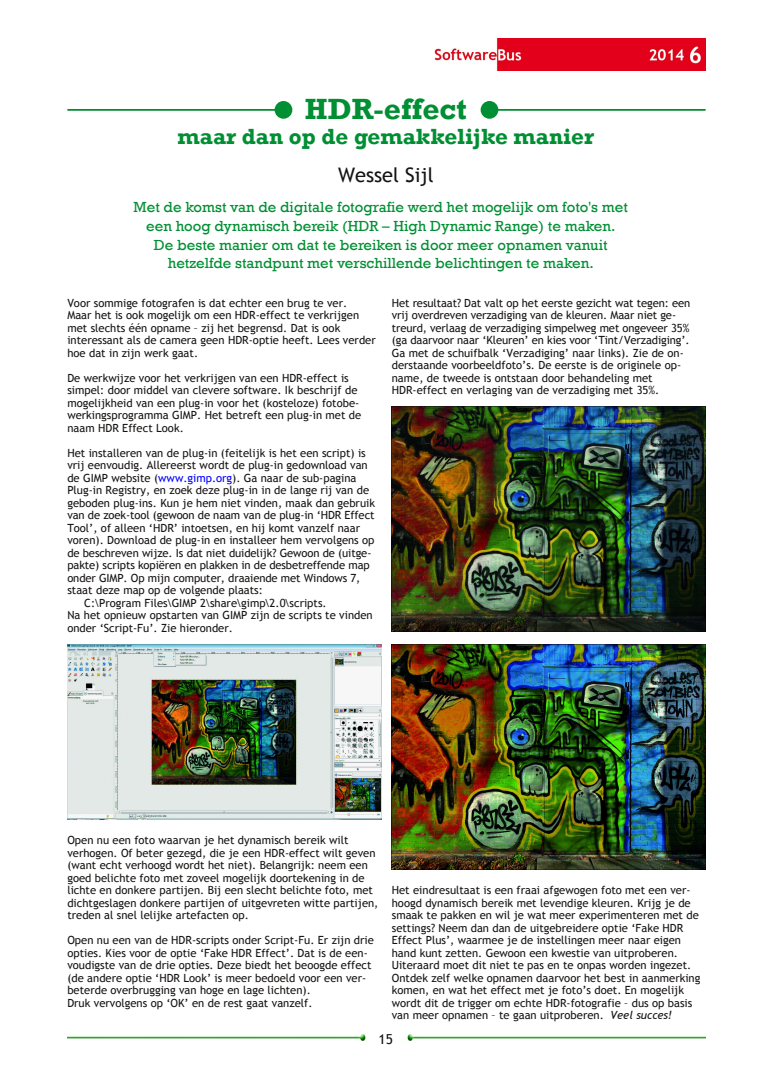
<style>
.page{position:relative;width:773px;height:1081px;background:#fff}
.page>*{position:absolute;margin:0;border:0;box-sizing:border-box;transform-origin:0 0}
.t1{font:700 30px "Rockwell";color:#008f33}
.t2{font:700 22.5px "Rockwell";color:#008f33}
.t3{font:20px "Trebuchet MS";color:#161413}
.t4{font:15px/18.8px "Rockwell";color:#008f33;text-align:center}
.t5{font:13.75px "Trebuchet MS";color:#161413}
.t6{font:11.25px/12.5px "Trebuchet MS";color:#161413}
.s1{color:#00f}
.s2{font-style:italic}
</style>
<div class="page">
<img style="left:434px;top:39px;width:271px;height:32px">
<img style="left:67px;top:1035px;width:299px;height:5px">
<img style="left:407px;top:1035px;width:298px;height:5px">
<hr style="left:489px;top:109px;width:216px;height:2px;background:#008f33">
<div style="left:480px;top:101px;width:18px;height:18px;background:#008f33;border-radius:50%"></div>
<hr style="left:67px;top:109px;width:216px;height:2px;background:#008f33">
<div style="left:274px;top:101px;width:18px;height:18px;background:#008f33;border-radius:50%"></div>
<img style="left:67px;top:644px;width:314px;height:175px">
<img style="left:392px;top:406px;width:313px;height:225px">
<img style="left:392px;top:644px;width:313px;height:225px">
<h1 class="t1" style="left:305px;top:91px;width:163px">HDR-effect</h1>
<h2 class="t2" style="left:178px;top:123px;width:418px">maar dan op de gemakkelijke manier</h2>
<h3 class="t3" style="left:338px;top:163px;width:97px">Wessel Sijl</h3>
<p class="t4" style="left:134px;top:197px;width:496px">Met de komst van de digitale fotografie werd het mogelijk om foto's met een hoog dynamisch bereik (HDR – High Dynamic Range) te maken.<br>De beste manier om dat te bereiken is door meer opnamen vanuit hetzelfde standpunt met verschillende belichtingen te maken.</p>
<p class="t6" style="left:67px;top:296px;width:310px">Voor sommige fotografen is dat echter een brug te ver.<br>Maar het is ook mogelijk om een HDR‐effect te verkrijgen met slechts één opname – zij het begrensd. Dat is ook interessant als de camera geen HDR‐optie heeft. Lees verder hoe dat in zijn werk gaat.</p>
<p class="t6" style="left:67px;top:371px;width:295px">De werkwijze voor het verkrijgen van een HDR‐effect is simpel: door middel van clevere software. Ik beschrijf de mogelijkheid van een plug‐in voor het (kosteloze) fotobe‐ werkingsprogramma GIMP. Het betreft een plug‐in met de naam HDR Effect Look.</p>
<p class="t6" style="left:67px;top:446px;width:300px">Het installeren van de plug‐in (feitelijk is het een script) is</p>
<p class="t6" style="left:67px;top:459px;width:302px">vrij eenvoudig. Allereerst wordt de plug‐in gedownload van</p>
<p class="t6" style="left:67px;top:471px;width:290px">de GIMP website (<span class="s1">www.gimp.org</span>). Ga naar de sub‐pagina</p>
<p class="t6" style="left:67px;top:484px;width:303px">Plug‐in Registry, en zoek deze plug‐in in de lange rij van de</p>
<p class="t6" style="left:67px;top:496px;width:309px">geboden plug‐ins. Kun je hem niet vinden, maak dan gebruik</p>
<p class="t6" style="left:67px;top:509px;width:309px">van de zoek‐tool (gewoon de naam van de plug‐in ‘HDR Effect</p>
<p class="t6" style="left:67px;top:521px;width:294px">Tool’, of alleen ‘HDR’ intoetsen, en hij komt vanzelf naar</p>
<p class="t6" style="left:67px;top:534px;width:308px">voren). Download de plug‐in en installeer hem vervolgens op</p>
<p class="t6" style="left:67px;top:546px;width:305px">de beschreven wijze. Is dat niet duidelijk? Gewoon de (uitge‐</p>
<p class="t6" style="left:67px;top:559px;width:304px">pakte) scripts kopiëren en plakken in de desbetreffende map</p>
<p class="t6" style="left:67px;top:571px;width:294px">onder GIMP. Op mijn computer, draaiende met Windows 7,</p>
<p class="t6" style="left:67px;top:584px;width:197px">staat deze map op de volgende plaats:</p>
<p class="t6" style="left:84px;top:596px;width:244px">C:\Program Files\GIMP 2\share\gimp\2.0\scripts.</p>
<p class="t6" style="left:67px;top:609px;width:307px">Na het opnieuw opstarten van GIMP zijn de scripts te vinden</p>
<p class="t6" style="left:67px;top:621px;width:167px">onder ‘Script‐Fu’. Zie hieronder.</p>
<p class="t6" style="left:392px;top:296px;width:300px">Het resultaat? Dat valt op het eerste gezicht wat tegen: een vrij overdreven verzadiging van de kleuren. Maar niet ge‐ treurd, verlaag de verzadiging simpelweg met ongeveer 35% (ga daarvoor naar ‘Kleuren’ en kies voor ‘Tint/Verzadiging’.<br>Ga met de schuifbalk ‘Verzadiging’ naar links). Zie de on‐ derstaande voorbeeldfoto’s. De eerste is de originele op‐ name, de tweede is ontstaan door behandeling met HDR‐effect en verlaging van de verzadiging met 35%.</p>
<p class="t6" style="left:67px;top:834px;width:312px">Open nu een foto waarvan je het dynamisch bereik wilt verhogen. Of beter gezegd, die je een HDR‐effect wilt geven (want echt verhoogd wordt het niet). Belangrijk: neem een goed belichte foto met zoveel mogelijk doortekening in de lichte en donkere partijen. Bij een slecht belichte foto, met dichtgeslagen donkere partijen of uitgevreten witte partijen, treden al snel lelijke artefacten op.</p>
<p class="t6" style="left:67px;top:934px;width:308px">Open nu een van de HDR‐scripts onder Script‐Fu. Er zijn drie opties. Kies voor de optie ‘Fake HDR Effect’. Dat is de een‐ voudigste van de drie opties. Deze biedt het beoogde effect (de andere optie ‘HDR Look’ is meer bedoeld voor een ver‐ beterde overbrugging van hoge en lage lichten).<br>Druk vervolgens op ‘OK’ en de rest gaat vanzelf.</p>
<p class="t6" style="left:392px;top:884px;width:310px">Het eindresultaat is een fraai afgewogen foto met een ver‐ hoogd dynamisch bereik met levendige kleuren. Krijg je de smaak te pakken en wil je wat meer experimenteren met de settings? Neem dan dan de uitgebreidere optie ‘Fake HDR Effect Plus’, waarmee je de instellingen meer naar eigen hand kunt zetten. Gewoon een kwestie van uitproberen.<br>Uiteraard moet dit niet te pas en te onpas worden ingezet.<br>Ontdek zelf welke opnamen daarvoor het best in aanmerking komen, en wat het effect met je foto’s doet. En mogelijk wordt dit de trigger om echte HDR‐fotografie – dus op basis van meer opnamen – te gaan uitproberen. <span class="s2">Veel succes!</span></p>
<p class="t5" style="left:378px;top:1031px;width:16px">15</p>
</div>
